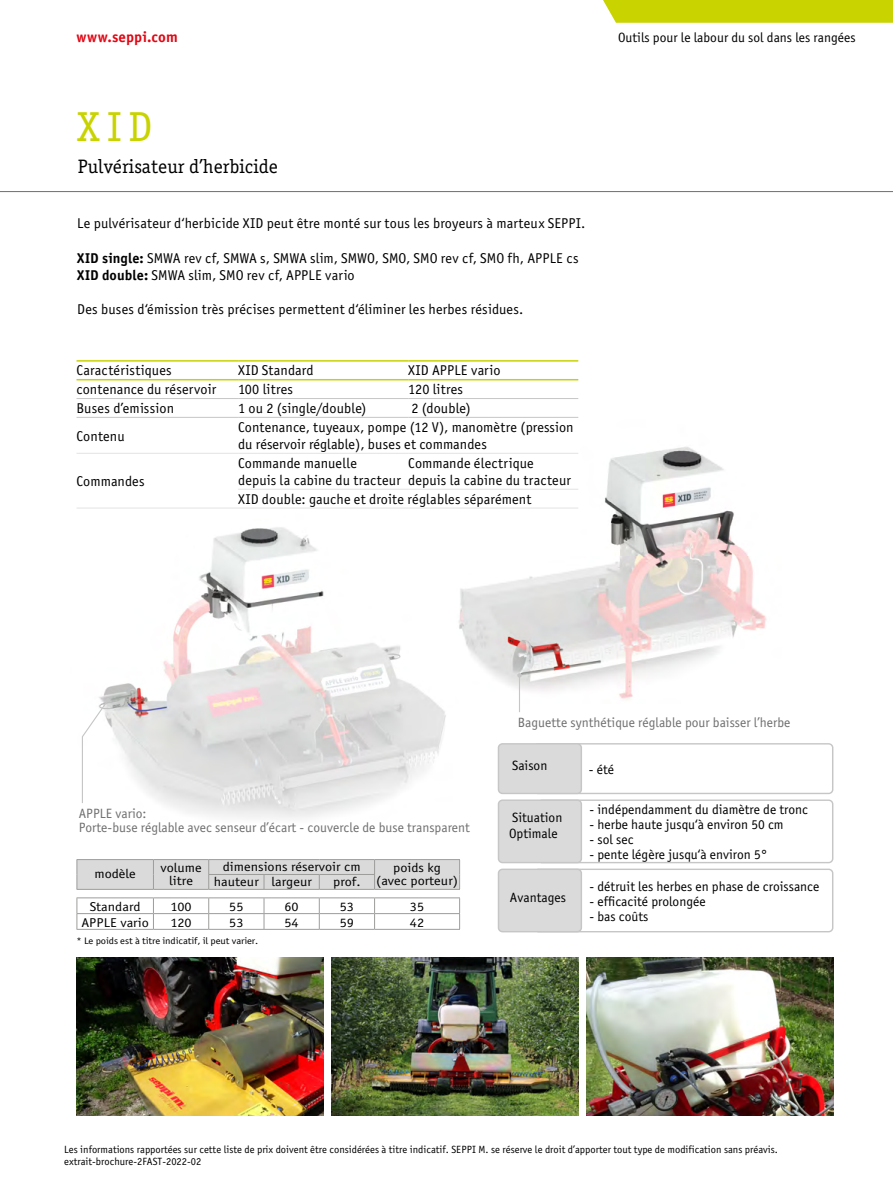
<style>
.page{position:relative;width:893px;height:1191px;background:#fff}
.page>*{position:absolute;margin:0;border:0;box-sizing:border-box;transform-origin:0 0}
.t1{font:42px "Officina Serif ITC";color:#c8d300}
.t2{font:19.5px "Officina Serif ITC";color:#000}
.t3{font:15px "Officina Sans Bold ITC";letter-spacing:.005em;color:#e30613}
.t4{font:14.25px/17.1px "Officina Sans Book ITC";letter-spacing:.005em;color:#000}
.t5{font:13.5px/16.2px "Officina Sans Book ITC";color:#000}
.t6{font:13.5px/13.5px "Officina Sans Book ITC";color:#706f6f}
.t7{font:12.9px/12.8px "Officina Sans Book ITC";color:#000;text-align:center;scale:1.11 1}
.t8{font:10.5px/12.6px "Officina Sans Book ITC";color:#000}
.t9{font:9.45px "Officina Sans Book ITC";letter-spacing:-.01em;color:#000;scale:1.11 1}
.s1{font-family:"Officina Sans Bold ITC"}
</style>
<div class="page">
<div style="left:603px;top:0;width:290px;height:23px;background:#c8d300"></div>
<hr style="left:0;top:191px;width:893px;height:1px;background:#706f6f">
<img style="left:77px;top:507px;width:378px;height:311px">
<img style="left:455px;top:379px;width:312px;height:321px">
<img style="left:77px;top:958px;width:246px;height:157px">
<img style="left:587px;top:958px;width:246px;height:157px">
<img style="left:332px;top:958px;width:246px;height:157px">
<hr style="left:519px;top:675px;width:1px;height:37px;background:#c6c6c6">
<svg style="left:517px;top:673px;width:5px;height:4px"></svg>
<div style="left:533px;top:743px;width:300px;height:51px;border:1px solid #c6c6c6;border-radius:4px"></div>
<div style="left:498px;top:744px;width:83px;height:49px;background:#dadada;border-radius:4px"></div>
<div style="left:498px;top:743px;width:84px;height:51px;border:1px solid #c6c6c6;border-radius:4px"></div>
<div style="left:537px;top:799px;width:296px;height:64px;border:1px solid #c6c6c6;border-radius:4px"></div>
<div style="left:498px;top:800px;width:83px;height:62px;background:#dadada;border-radius:4px"></div>
<div style="left:498px;top:799px;width:84px;height:64px;border:1px solid #c6c6c6;border-radius:4px"></div>
<div style="left:534px;top:868px;width:299px;height:64px;border:1px solid #c6c6c6;border-radius:4px"></div>
<div style="left:498px;top:869px;width:83px;height:62px;background:#dadada;border-radius:4px"></div>
<div style="left:498px;top:868px;width:84px;height:64px;border:1px solid #c6c6c6;border-radius:4px"></div>
<svg style="left:81px;top:698px;width:29px;height:106px"></svg>
<hr style="left:77px;top:453px;width:161px;height:1px;background:#e3e3e3">
<hr style="left:238px;top:453px;width:170px;height:1px;background:#e3e3e3">
<hr style="left:408px;top:453px;width:170px;height:1px;background:#e3e3e3">
<hr style="left:238px;top:489px;width:170px;height:1px;background:#e3e3e3">
<hr style="left:408px;top:489px;width:170px;height:1px;background:#e3e3e3">
<hr style="left:77px;top:508px;width:161px;height:1px;background:#e3e3e3">
<hr style="left:238px;top:508px;width:170px;height:1px;background:#e3e3e3">
<hr style="left:408px;top:508px;width:170px;height:1px;background:#e3e3e3">
<hr style="left:77px;top:398px;width:161px;height:1px;background:#c6c6c6">
<hr style="left:238px;top:398px;width:170px;height:1px;background:#c6c6c6">
<hr style="left:408px;top:398px;width:170px;height:1px;background:#c6c6c6">
<hr style="left:77px;top:417px;width:161px;height:1px;background:#c6c6c6">
<hr style="left:238px;top:417px;width:170px;height:1px;background:#c6c6c6">
<hr style="left:408px;top:417px;width:170px;height:1px;background:#c6c6c6">
<hr style="left:77px;top:360px;width:161px;height:2px;background:#c8d300">
<hr style="left:238px;top:360px;width:170px;height:2px;background:#c8d300">
<hr style="left:408px;top:360px;width:170px;height:2px;background:#c8d300">
<hr style="left:77px;top:379px;width:161px;height:1px;background:#c8d300">
<hr style="left:238px;top:379px;width:170px;height:1px;background:#c8d300">
<hr style="left:408px;top:379px;width:170px;height:1px;background:#c8d300">
<svg style="left:77px;top:859px;width:383px;height:30px;background:#d6d6d6"></svg>
<hr style="left:208px;top:874px;width:56px;height:1px;background:#9d9d9c">
<hr style="left:264px;top:874px;width:55px;height:1px;background:#9d9d9c">
<hr style="left:319px;top:874px;width:56px;height:1px;background:#9d9d9c">
<hr style="left:77px;top:889px;width:76px;height:1px;background:#9d9d9c">
<hr style="left:153px;top:889px;width:56px;height:1px;background:#9d9d9c">
<hr style="left:209px;top:889px;width:55px;height:1px;background:#9d9d9c">
<hr style="left:264px;top:889px;width:55px;height:1px;background:#9d9d9c">
<hr style="left:319px;top:889px;width:56px;height:1px;background:#9d9d9c">
<hr style="left:375px;top:889px;width:85px;height:1px;background:#9d9d9c">
<hr style="left:77px;top:897px;width:76px;height:1px;background:#9d9d9c">
<hr style="left:153px;top:897px;width:56px;height:1px;background:#9d9d9c">
<hr style="left:209px;top:897px;width:55px;height:1px;background:#9d9d9c">
<hr style="left:264px;top:897px;width:55px;height:1px;background:#9d9d9c">
<hr style="left:319px;top:897px;width:56px;height:1px;background:#9d9d9c">
<hr style="left:375px;top:897px;width:85px;height:1px;background:#9d9d9c">
<svg style="left:77px;top:898px;width:383px;height:31px"></svg>
<hr style="left:77px;top:929px;width:76px;height:1px;background:#9d9d9c">
<hr style="left:153px;top:929px;width:56px;height:1px;background:#9d9d9c">
<hr style="left:209px;top:929px;width:55px;height:1px;background:#9d9d9c">
<hr style="left:264px;top:929px;width:55px;height:1px;background:#9d9d9c">
<hr style="left:319px;top:929px;width:56px;height:1px;background:#9d9d9c">
<hr style="left:375px;top:929px;width:85px;height:1px;background:#9d9d9c">
<p class="t3" style="left:77px;top:26px;width:103px">www.seppi.com</p>
<h1 class="t1" style="left:77px;top:100px;width:77px">XID</h1>
<h2 class="t2" style="left:78px;top:154px;width:202px">Pulvérisateur d’herbicide</h2>
<p class="t4" style="left:77px;top:214px;width:510px">Le pulvérisateur d‘herbicide XID peut être monté sur tous les broyeurs à marteux SEPPI.</p>
<p class="t4" style="left:77px;top:249px;width:503px"><span class="s1">XID single:</span> SMWA rev cf, SMWA s, SMWA slim, SMWO, SMO, SMO rev cf, SMO fh, APPLE cs<br><span class="s1">XID double:</span> SMWA slim, SMO rev cf, APPLE vario</p>
<p class="t4" style="left:77px;top:300px;width:448px">Des buses d‘émission très précises permettent d‘éliminer les herbes résidues.</p>
<p class="t4" style="left:77px;top:361px;width:97px">Caractéristiques</p>
<p class="t4" style="left:238px;top:361px;width:77px">XID Standard</p>
<p class="t4" style="left:408px;top:361px;width:94px">XID APPLE vario</p>
<p class="t4" style="left:77px;top:380px;width:141px">contenance du réservoir</p>
<p class="t4" style="left:238px;top:380px;width:56px">100 litres</p>
<p class="t4" style="left:408px;top:380px;width:56px">120 litres</p>
<p class="t4" style="left:77px;top:399px;width:99px">Buses d’emission</p>
<p class="t4" style="left:238px;top:399px;width:130px">1 ou 2 (single/double)</p>
<p class="t4" style="left:412px;top:399px;width:61px">2 (double)</p>
<p class="t4" style="left:77px;top:426px;width:50px">Contenu</p>
<p class="t4" style="left:238px;top:418px;width:337px">Contenance, tuyeaux, pompe (12 V), manomètre (pression du réservoir réglable), buses et commandes</p>
<p class="t4" style="left:77px;top:472px;width:70px">Commandes</p>
<p class="t4" style="left:238px;top:454px;width:164px">Commande manuelle<br>depuis la cabine du tracteur</p>
<p class="t4" style="left:408px;top:454px;width:164px">Commande électrique depuis la cabine du tracteur</p>
<p class="t4" style="left:238px;top:490px;width:295px">XID double: gauche et droite réglables séparément</p>
<p class="t5" style="left:618px;top:29px;width:239px">Outils pour le labour du sol dans les rangées</p>
<p class="t6" style="left:79px;top:806px;width:393px">APPLE vario:<br>Porte-buse réglable avec senseur d’écart - couvercle de buse transparent</p>
<p class="t7" style="left:94px;top:867px;width:39px">modèle</p>
<p class="t7" style="left:160px;top:860px;width:39px">volume litre</p>
<p class="t7" style="left:223px;top:859px;width:126px">dimensions réservoir cm</p>
<p class="t7" style="left:393px;top:860px;width:45px">poids kg</p>
<p class="t7" style="left:214px;top:874px;width:90px">hauteur largeur</p>
<p class="t7" style="left:333px;top:873px;width:114px">prof. (avec porteur)</p>
<p class="t7" style="left:90px;top:899px;width:47px">Standard</p>
<p class="t7" style="left:170px;top:899px;width:21px">100</p>
<p class="t7" style="left:229px;top:899px;width:14px">55</p>
<p class="t7" style="left:284px;top:899px;width:14px">60</p>
<p class="t7" style="left:340px;top:899px;width:14px">53</p>
<p class="t7" style="left:410px;top:899px;width:14px">35</p>
<p class="t7" style="left:81px;top:915px;width:62px">APPLE vario</p>
<p class="t7" style="left:170px;top:915px;width:21px">120</p>
<p class="t7" style="left:229px;top:915px;width:14px">53</p>
<p class="t7" style="left:284px;top:915px;width:14px">54</p>
<p class="t7" style="left:340px;top:915px;width:14px">59</p>
<p class="t7" style="left:410px;top:915px;width:14px">42</p>
<p class="t9" style="left:77px;top:935px;width:165px">* Le poids est à titre indicatif, il peut varier.</p>
<p class="t6" style="left:518px;top:715px;width:274px">Baguette synthétique réglable pour baisser l’herbe</p>
<p class="t5" style="left:512px;top:756px;width:37px">Saison</p>
<p class="t5" style="left:509px;top:809px;width:55px">Situation<br>Optimale</p>
<p class="t5" style="left:510px;top:888px;width:58px">Avantages</p>
<p class="t5" style="left:589px;top:760px;width:27px">- été</p>
<p class="t5" style="left:590px;top:800px;width:220px">- indépendamment du diamètre de tronc</p>
<p class="t5" style="left:590px;top:815px;width:196px">- herbe haute jusqu‘à environ 50 cm</p>
<p class="t5" style="left:590px;top:830px;width:45px">- sol sec</p>
<p class="t5" style="left:590px;top:845px;width:179px">- pente légère jusqu‘à environ 5°</p>
<p class="t5" style="left:590px;top:878px;width:231px">- détruit les herbes en phase de croissance</p>
<p class="t5" style="left:590px;top:893px;width:118px">- efficacité prolongée</p>
<p class="t5" style="left:590px;top:908px;width:60px">- bas coûts</p>
<p class="t8" style="left:64px;top:1142px;width:715px">Les informations rapportées sur cette liste de prix doivent être considérées à titre indicatif. SEPPI M. se réserve le droit d’apporter tout type de modification sans préavis. extrait-brochure-2FAST-2022-02</p>
</div>
